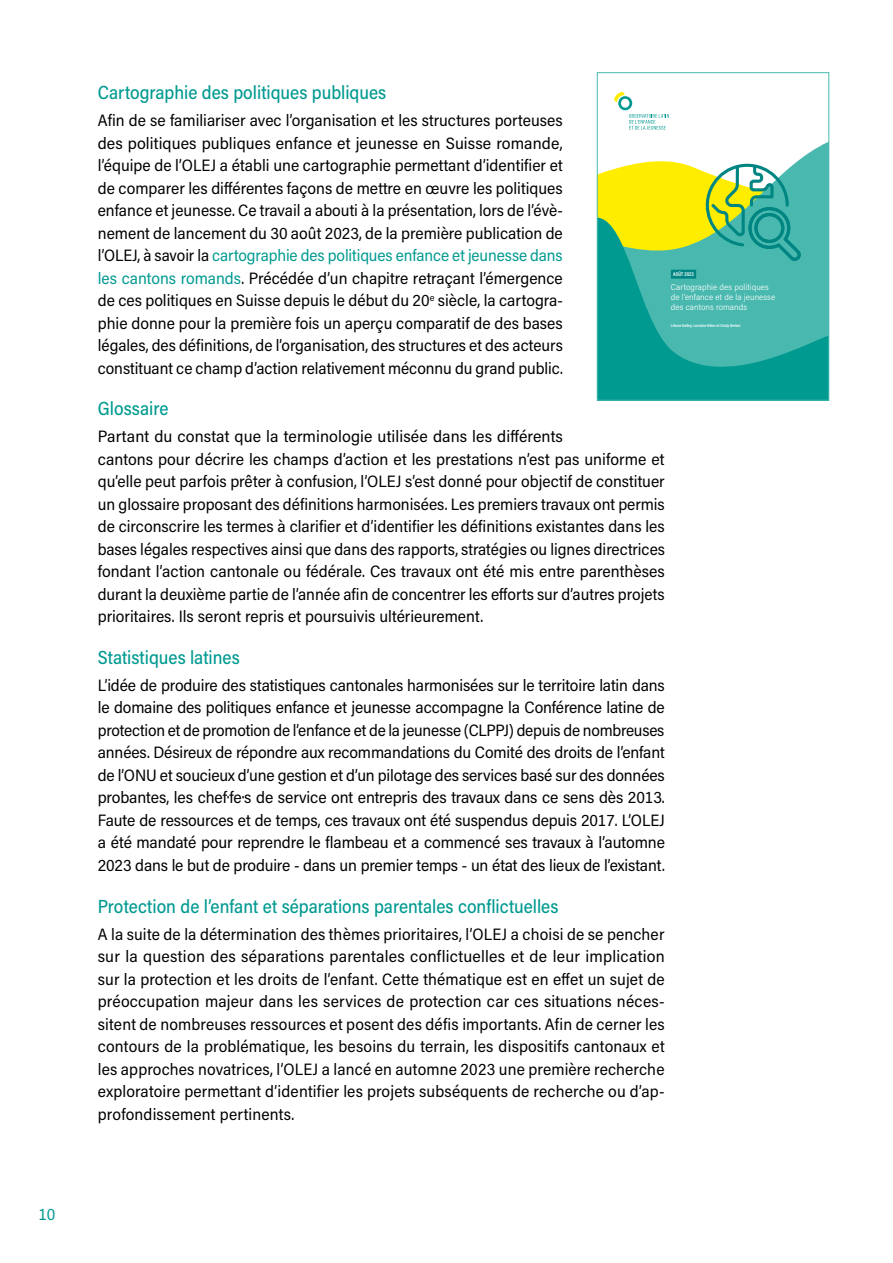
<style>
.page{position:relative;width:893px;height:1263px;background:#fff}
.page>*{position:absolute;margin:0;border:0;box-sizing:border-box;transform-origin:0 0}
.t1{font:500 19.05px "Acumin Pro Semi Cond";color:#009a91;scale:.95 1}
.t2{font:16.5px/22.5px "Acumin Pro Semi Cond";color:#000;text-align:justify}
.t3{font:16.5px "Acumin Pro Semi Cond";color:#009a91}
.t4{font:300 8.55px/10.2px "Acumin Pro Semi Cond";letter-spacing:.01em;color:#fff}
.t5{font:600 5.4px "Acumin Pro Cond";color:#fff}
.t6{font:600 4.35px "Acumin Pro Cond";letter-spacing:.01em;color:#fff}
.s1{color:#009a91}
</style>
<div class="page">
<svg style="left:648px;top:142px;width:179px;height:20px"></svg>
<svg style="left:614px;top:92px;width:55px;height:38px"></svg>
<svg style="left:599px;top:162px;width:228px;height:237px;background:#58b987"></svg>
<div style="left:671px;top:270px;width:25px;height:9px;background:#008682"></div>
<div style="left:597px;top:72px;width:232px;height:329px;border:1px solid #49b9af"></div>
<p class="t3" style="left:39px;top:1202px;width:18px">10</p>
<p class="t1" style="left:98px;top:79px;width:305px">Cartographie des politiques publiques</p>
<p class="t2" style="left:98px;top:108px;width:467px">Afin de se familiariser avec l’organisation et les structures porteuses des politiques publiques enfance et jeunesse en Suisse romande, l’équipe de l’OLEJ a établi une cartographie permettant d’identifier et de comparer les différentes façons de mettre en œuvre les politiques enfance et jeunesse. Ce travail a abouti à la présentation, lors de l’évè&shy;nement de lancement du 30 août 2023, de la première publication de l’OLEJ, à savoir la <span class="s1">cartographie des politiques enfance et jeunesse dans les cantons romands</span>. Précédée d’un chapitre retraçant l’émergence de ces politiques en Suisse depuis le début du 20<sup>e</sup> siècle, la cartogra&shy;phie donne pour la première fois un aperçu comparatif de des bases légales, des définitions, de l’organisation, des structures et des acteurs constituant ce champ d’action relativement méconnu du grand public.</p>
<p class="t1" style="left:98px;top:395px;width:76px">Glossaire</p>
<p class="t2" style="left:98px;top:424px;width:569px;text-align:left">Partant du constat que la terminologie utilisée dans les différents<br>cantons pour décrire les champs d’action et les prestations n’est pas uniforme et qu’elle peut parfois prêter à confusion, l’OLEJ s’est donné pour objectif de constituer un glossaire proposant des définitions harmonisées. Les premiers travaux ont permis de circonscrire les termes à clarifier et d’identifier les définitions existantes dans les bases légales respectives ainsi que dans des rapports, stratégies ou lignes directrices fondant l’action cantonale ou fédérale. Ces travaux ont été mis entre parenthèses durant la deuxième partie de l’année afin de concentrer les efforts sur d’autres projets prioritaires. Ils seront repris et poursuivis ultérieurement.</p>
<p class="t1" style="left:98px;top:644px;width:151px">Statistiques latines</p>
<p class="t2" style="left:98px;top:673px;width:569px">L’idée de produire des statistiques cantonales harmonisées sur le territoire latin dans le domaine des politiques enfance et jeunesse accompagne la Conférence latine de protection et de promotion de l’enfance et de la jeunesse (CLPPJ) depuis de nombreuses années. Désireux de répondre aux recommandations du Comité des droits de l’enfant de l’ONU et soucieux d’une gestion et d’un pilotage des services basé sur des données probantes, les chef·fe·s de service ont entrepris des travaux dans ce sens dès 2013.<br>Faute de ressources et de temps, ces travaux ont été suspendus depuis 2017. L’OLEJ a été mandaté pour reprendre le flambeau et a commencé ses travaux à l’automne 2023 dans le but de produire - dans un premier temps - un état des lieux de l’existant.</p>
<p class="t1" style="left:98px;top:893px;width:486px">Protection de l’enfant et séparations parentales conflictuelles</p>
<p class="t2" style="left:98px;top:922px;width:569px">A la suite de la détermination des thèmes prioritaires, l’OLEJ a choisi de se pencher sur la question des séparations parentales conflictuelles et de leur implication sur la protection et les droits de l’enfant. Cette thématique est en effet un sujet de préoccupation majeur dans les services de protection car ces situations néces&shy;sitent de nombreuses ressources et posent des défis importants. Afin de cerner les contours de la problématique, les besoins du terrain, les dispositifs cantonaux et les approches novatrices, l’OLEJ a lancé en automne 2023 une première recherche exploratoire permettant d’identifier les projets subséquents de recherche ou d’ap&shy;profondissement pertinents.</p>
<p class="t5" style="left:673px;top:271px;width:22px">AOÛT 2023</p>
<p class="t4" style="left:671px;top:281px;width:106px">Cartographie des politiques de l’enfance et de la jeunesse des cantons romands</p>
<p class="t6" style="left:671px;top:322px;width:71px">Liliane Galley, Lorraine Odier et Cindy Gerber</p>
</div>
